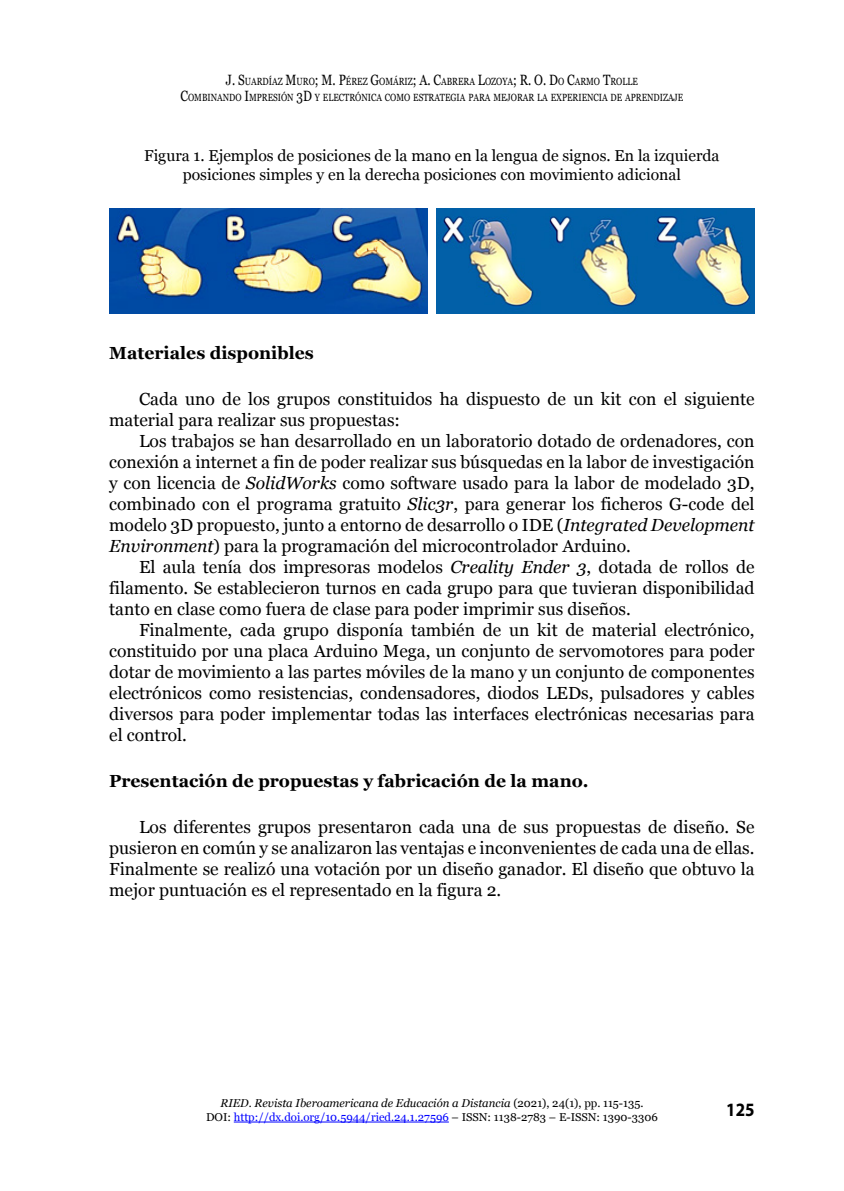
<style>
.page{position:relative;width:844px;height:1191px;background:#fff}
.page>*{position:absolute;margin:0;border:0;box-sizing:border-box;transform-origin:0 0}
.t1{font:700 18.9px "Myriad Pro";color:#000;scale:.9 1}
.t2{font:17.5px/21px "Georgia";color:#000;text-align:justify}
.t3{font:700 17.5px "Georgia";color:#000}
.t4{font:15.75px/18.9px "Georgia";color:#000;text-align:center}
.t5{font:11.38px/13.7px "Georgia";color:#000;text-align:center}
.t6{font:10.33px/15.8px "Georgia";color:#000;text-align:center;scale:.8 1}
.s1{font-size:14.88px}
.s2{font-style:italic}
.s3{color:#00f}
</style>
<div class="page">
<img style="left:110px;top:208px;width:317px;height:105px">
<img style="left:436px;top:208px;width:317px;height:105px">
<hr style="left:234px;top:1121px;width:215px;height:1px;background:#00f">
<p class="t6" style="left:180px;top:73px;width:630px"><span class="s1">J. S</span>UARDÍAZ <span class="s1">M</span>URO<span class="s1">; M. P</span>ÉREZ <span class="s1">G</span>OMÁRIZ<span class="s1">; A. C</span>ABRERA <span class="s1">L</span>OZOYA<span class="s1">; R. O. D</span>O <span class="s1">C</span>ARMO <span class="s1">T</span>ROLLE<br><span class="s1">C</span>OMBINANDO <span class="s1">I</span>MPRESIÓN <span class="s1">3D</span> Y ELECTRÓNICA COMO ESTRATEGIA PARA MEJORAR LA EXPERIENCIA DE APRENDIZAJE</p>
<p class="t4" style="left:144px;top:145px;width:576px">Figura 1. Ejemplos de posiciones de la mano en la lengua de signos. En la izquierda posiciones simples y en la derecha posiciones con movimiento adicional</p>
<p class="t3" style="left:109px;top:340px;width:206px">Materiales disponibles</p>
<p class="t2" style="left:109px;top:388px;width:646px;text-indent:30px">Cada uno de los grupos constituidos ha dispuesto de un kit con el siguiente material para realizar sus propuestas:</p>
<p class="t2" style="left:109px;top:430px;width:646px;text-indent:30px">Los trabajos se han desarrollado en un laboratorio dotado de ordenadores, con conexión a internet a fin de poder realizar sus búsquedas en la labor de investigación y con licencia de <span class="s2">SolidWorks</span> como software usado para la labor de modelado 3D, combinado con el programa gratuito <span class="s2">Slic3r</span>, para generar los ficheros G-code del modelo 3D propuesto, junto a entorno de desarrollo o IDE (<span class="s2">Integrated Development Environment</span>) para la programación del microcontrolador Arduino.</p>
<p class="t2" style="left:109px;top:556px;width:646px;text-indent:30px">El aula tenía dos impresoras modelos <span class="s2">Creality Ender 3</span>, dotada de rollos de filamento. Se establecieron turnos en cada grupo para que tuvieran disponibilidad tanto en clase como fuera de clase para poder imprimir sus diseños.</p>
<p class="t2" style="left:109px;top:619px;width:646px;text-indent:30px">Finalmente, cada grupo disponía también de un kit de material electrónico, constituido por una placa Arduino Mega, un conjunto de servomotores para poder dotar de movimiento a las partes móviles de la mano y un conjunto de componentes electrónicos como resistencias, condensadores, diodos LEDs, pulsadores y cables diversos para poder implementar todas las interfaces electrónicas necesarias para el control.</p>
<p class="t3" style="left:109px;top:768px;width:481px">Presentación de propuestas y fabricación de la mano.</p>
<p class="t2" style="left:109px;top:815px;width:646px;text-indent:30px">Los diferentes grupos presentaron cada una de sus propuestas de diseño. Se pusieron en común y se analizaron las ventajas e inconvenientes de cada una de ellas.<br>Finalmente se realizó una votación por un diseño ganador. El diseño que obtuvo la mejor puntuación es el representado en la figura 2.</p>
<p class="t5" style="left:206px;top:1096px;width:453px"><span class="s2">RIED. Revista Iberoamericana de Educación a Distancia</span> (2021), 24(1), pp. 115-135.<br>DOI: <span class="s3">http://dx.doi.org/10.5944/ried.24.1.27596</span> – ISSN: 1138-2783 – E-ISSN: 1390-3306</p>
<p class="t1" style="left:726px;top:1097px;width:33px">125</p>
</div>
